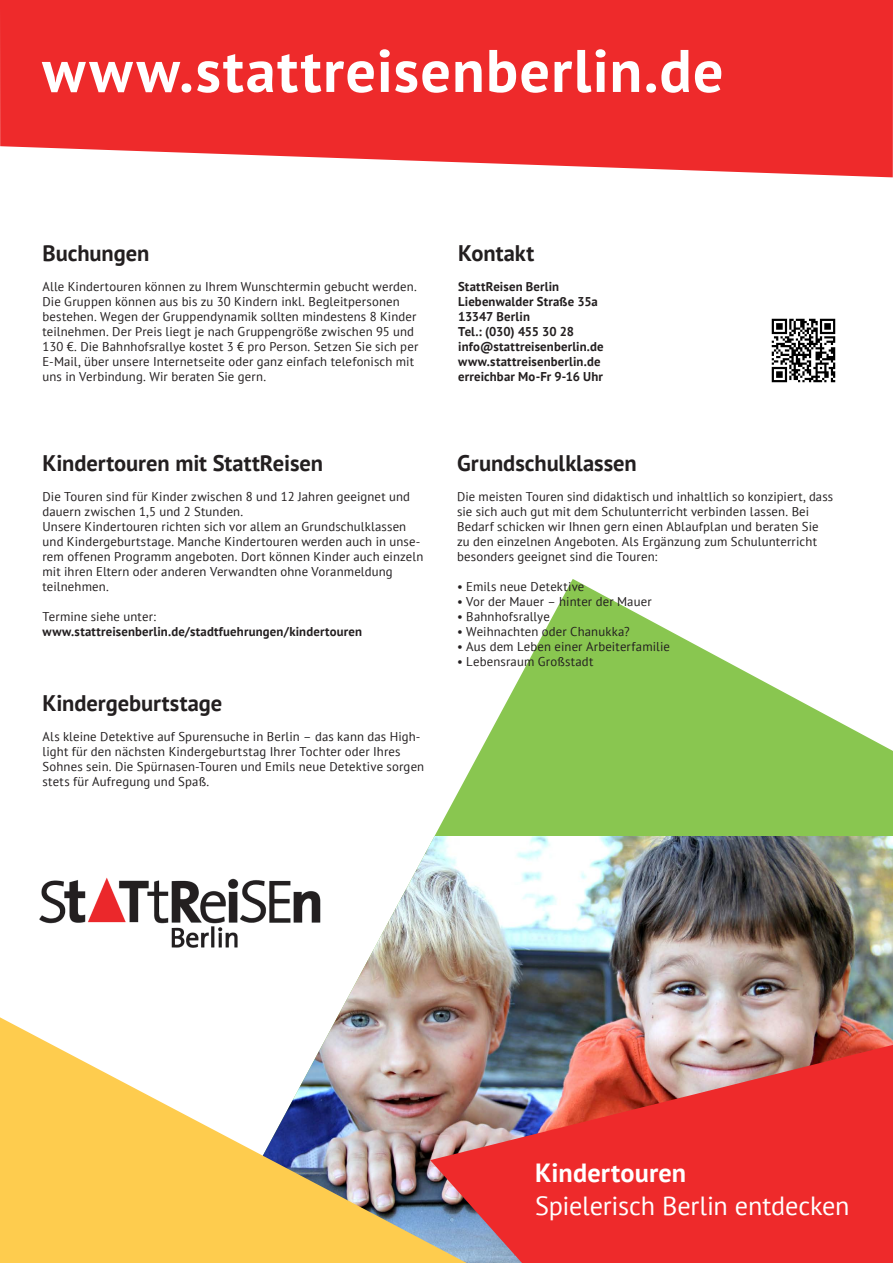
<style>
.page{position:relative;width:893px;height:1263px;background:#fff}
.page>*{position:absolute;margin:0;border:0;box-sizing:border-box;transform-origin:0 0}
.Copy_7_5_pt_Kopie{font:700 60px "PT Sans";letter-spacing:.025em;color:#fff}
.t1{font:26.25px "PT Sans";letter-spacing:-.005em;color:#fff}
.t2{font:700 26.25px "PT Sans";letter-spacing:.005em;color:#fff}
.Headline_15_pt{font:700 22.5px "PT Sans";letter-spacing:-.005em;color:#231f20}
.Copy_8_5_10{font:12.75px/15px "PT Sans";letter-spacing:.01em;color:#231f20}
.Copy_8_5_10-2{font:700 12.75px "PT Sans";letter-spacing:.015em;color:#231f20}
.Copy_8_5_10-3{font:700 12.75px "PT Sans";letter-spacing:-.02em;color:#231f20}
</style>
<div class="page">
<svg style="left:434px;top:579px;width:459px;height:257px;fill:#89c650"></svg>
<img style="left:337px;top:836px;width:556px;height:209px">
<svg style="left:0;top:0;width:893px;height:177px;background:#ef3c3d"></svg>
<svg style="left:0;top:1017px;width:467px;height:246px;fill:#fecc4e"></svg>
<img style="left:430px;top:1045px;width:463px;height:218px">
<img style="left:771px;top:318px;width:65px;height:65px">
<img style="left:40px;top:877px;width:280px;height:71px">
<p class="Copy_7_5_pt_Kopie" style="left:42px;top:31px;width:683px">www.stattreisenberlin.de</p>
<p class="Headline_15_pt" style="left:43px;top:238px;width:109px">Buchungen</p>
<p class="Copy_8_5_10" style="left:43px;top:279px;width:377px">Alle Kindertouren können zu Ihrem Wunschtermin gebucht werden.<br>Die Gruppen können aus bis zu 30 Kindern inkl. Begleitpersonen bestehen. Wegen der Gruppendynamik sollten mindestens 8 Kinder teilnehmen. Der Preis liegt je nach Gruppengröße zwischen 95 und 130 €. Die Bahnhofsrallye kostet 3 € pro Person. Setzen Sie sich per E-Mail, über unsere Internetseite oder ganz einfach telefonisch mit uns in Verbindung. Wir beraten Sie gern.</p>
<p class="Headline_15_pt" style="left:43px;top:449px;width:282px">Kindertouren mit StattReisen</p>
<p class="Copy_8_5_10" style="left:43px;top:489px;width:369px">Die Touren sind für Kinder zwischen 8 und 12 Jahren geeignet und dauern zwischen 1,5 und 2 Stunden.</p>
<p class="Copy_8_5_10" style="left:43px;top:519px;width:382px">Unsere Kindertouren richten sich vor allem an Grundschulklassen und Kindergeburtstage. Manche Kindertouren werden auch in unse&shy;rem offenen Programm angeboten. Dort können Kinder auch einzeln mit ihren Eltern oder anderen Verwandten ohne Voranmeldung teilnehmen.</p>
<p class="Copy_8_5_10" style="left:43px;top:609px;width:115px">Termine siehe unter:</p>
<p class="Copy_8_5_10-2" style="left:43px;top:623px;width:321px">www.stattreisenberlin.de/stadtfuehrungen/kindertouren</p>
<p class="Headline_15_pt" style="left:43px;top:688px;width:181px">Kindergeburtstage</p>
<p class="Copy_8_5_10" style="left:43px;top:729px;width:383px">Als kleine Detektive auf Spurensuche in Berlin – das kann das High&shy;light für den nächsten Kindergeburtstag Ihrer Tochter oder Ihres Sohnes sein. Die Spürnasen-Touren und Emils neue Detektive sorgen stets für Aufregung und Spaß.</p>
<p class="Headline_15_pt" style="left:458px;top:238px;width:78px">Kontakt</p>
<p class="Copy_8_5_10-2" style="left:458px;top:278px;width:103px">StattReisen Berlin</p>
<p class="Copy_8_5_10-2" style="left:458px;top:293px;width:141px">Liebenwalder Straße 35a</p>
<p class="Copy_8_5_10-2" style="left:458px;top:308px;width:73px">13347 Berlin</p>
<p class="Copy_8_5_10-3" style="left:458px;top:323px;width:117px">Tel.: (030) 455 30 28</p>
<p class="Copy_8_5_10-2" style="left:458px;top:338px;width:147px">info@stattreisenberlin.de</p>
<p class="Copy_8_5_10-2" style="left:458px;top:353px;width:144px">www.stattreisenberlin.de</p>
<p class="Copy_8_5_10-2" style="left:458px;top:368px;width:146px">erreichbar Mo-Fr 9-16 Uhr</p>
<p class="Headline_15_pt" style="left:457px;top:449px;width:181px">Grundschulklassen</p>
<p class="Copy_8_5_10" style="left:457px;top:489px;width:378px">Die meisten Touren sind didaktisch und inhaltlich so konzipiert, dass sie sich auch gut mit dem Schulunterricht verbinden lassen. Bei Bedarf schicken wir Ihnen gern einen Ablaufplan und beraten Sie zu den einzelnen Angeboten. Als Ergänzung zum Schulunterricht besonders geeignet sind die Touren:</p>
<p class="Copy_8_5_10" style="left:457px;top:579px;width:129px">• Emils neue Detektive</p>
<p class="Copy_8_5_10" style="left:457px;top:594px;width:196px">• Vor der Mauer – hinter der Mauer</p>
<p class="Copy_8_5_10" style="left:457px;top:609px;width:94px">• Bahnhofsrallye</p>
<p class="Copy_8_5_10" style="left:457px;top:624px;width:174px">• Weihnachten oder Chanukka?</p>
<p class="Copy_8_5_10" style="left:457px;top:639px;width:214px">• Aus dem Leben einer Arbeiterfamilie</p>
<p class="Copy_8_5_10" style="left:457px;top:654px;width:138px">• Lebensraum Großstadt</p>
<p class="t2" style="left:535px;top:1155px;width:153px">Kindertouren</p>
<p class="t1" style="left:535px;top:1188px;width:316px">Spielerisch Berlin entdecken</p>
</div>
